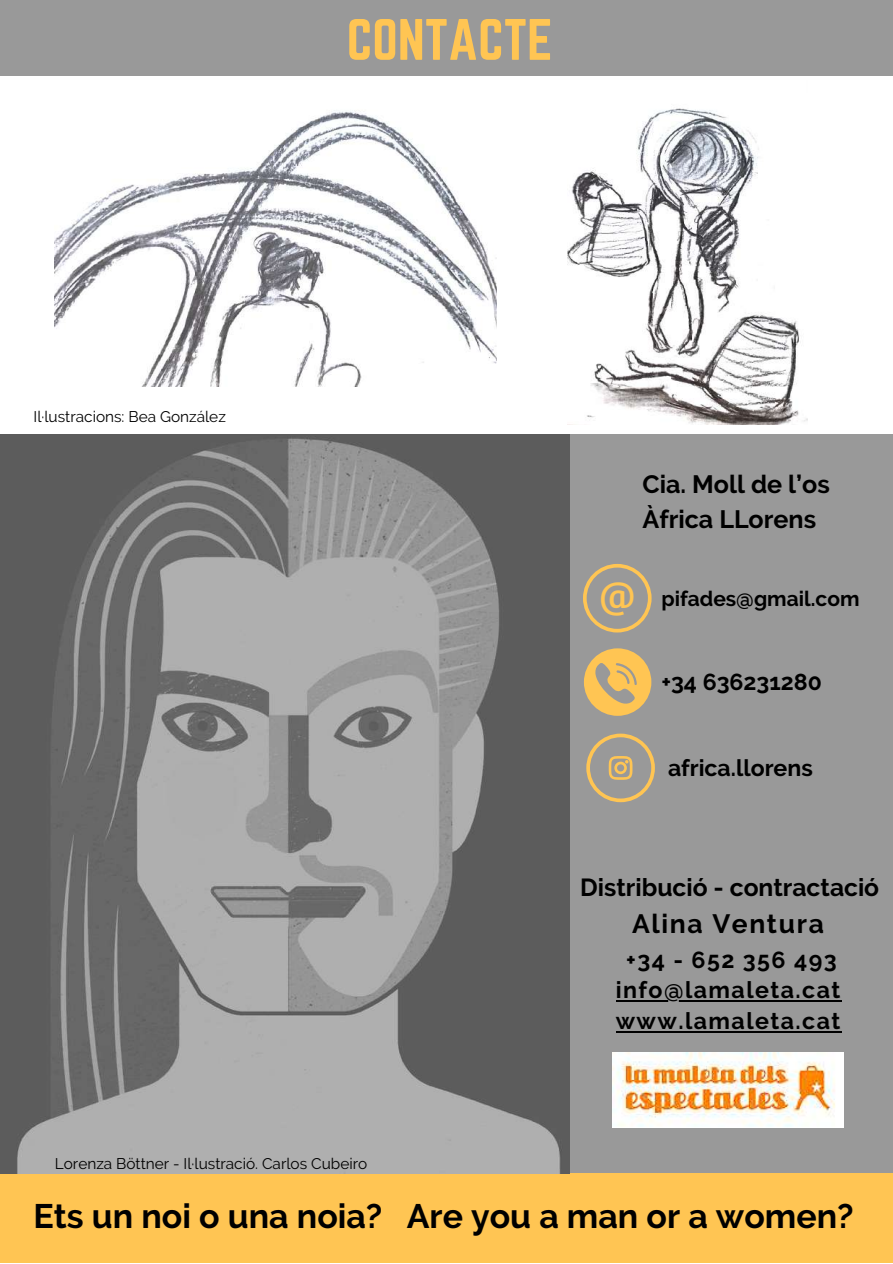
<style>
.page{position:relative;width:893px;height:1264px;background:#fff}
.page>*{position:absolute;margin:0;border:0;box-sizing:border-box;transform-origin:0 0}
.t1{font:51px "Norwester";color:#ffc553}
.t2{font:39.6px "Bree Serif";color:#ffc553}
.t3{font:700 33.9px "Raleway";color:#000}
.t4{font:700 26.4px "Raleway";letter-spacing:.06em;color:#000}
.t5{font:700 25.05px/34.8px "Raleway";color:#000}
.t6{font:700 24.6px "Raleway";color:#000}
.t7{font:700 23.1px/30.9px "Raleway";letter-spacing:.06em;color:#000;text-align:center}
.t8{font:700 23.1px "Raleway";color:#000}
.t9{font:700 21px "Raleway";color:#000}
.t10{font:15.3px "Raleway";color:#000}
</style>
<div class="page">
<div style="left:0;top:0;width:892px;height:1262px;background:#999"></div>
<div style="left:0;top:1173px;width:892px;height:89px;background:#ffc553"></div>
<img style="left:0;top:433px;width:569px;height:740px">
<div style="left:0;top:76px;width:892px;height:357px;background:#fff"></div>
<svg style="left:586px;top:733px;width:69px;height:69px"></svg>
<svg style="left:583px;top:564px;width:68px;height:68px"></svg>
<div style="left:597px;top:578px;width:41px;height:41px;background:#999;border-radius:50%"></div>
<svg style="left:584px;top:648px;width:67px;height:67px"></svg>
<img style="left:55px;top:110px;width:442px;height:276px">
<img style="left:567px;top:108px;width:240px;height:316px">
<img style="left:612px;top:1052px;width:231px;height:75px">
<hr style="left:615px;top:1000px;width:226px;height:2px;background:#000">
<hr style="left:615px;top:1031px;width:226px;height:2px;background:#000">
<h1 class="t1" style="left:347px;top:9px;width:207px">CONTACTE</h1>
<p class="t10" style="left:34px;top:407px;width:194px">Il·lustracions: Bea González</p>
<p class="t10" style="left:55px;top:1154px;width:314px">Lorenza Böttner - Il·lustració. Carlos Cubeiro</p>
<h3 class="t5" style="left:642px;top:466px;width:189px">Cia. Moll de l’os<br>Àfrica LLorens</h3>
<h2 class="t2" style="left:598px;top:565px;width:39px">@</h2>
<h3 class="t9" style="left:661px;top:586px;width:200px">pifades@gmail.com</h3>
<h3 class="t8" style="left:661px;top:668px;width:162px">+34 636231280</h3>
<h3 class="t8" style="left:668px;top:754px;width:146px">africa.llorens</h3>
<h3 class="t6" style="left:580px;top:873px;width:300px">Distribució - contractació</h3>
<h3 class="t4" style="left:632px;top:908px;width:193px">Alina Ventura</h3>
<h3 class="t7" style="left:615px;top:944px;width:226px">+34 - 652 356 493 info@lamaleta.cat www.lamaleta.cat</h3>
<h3 class="t3" style="left:34px;top:1195px;width:821px">Ets un noi o una noia? Are you a man or a women?</h3>
</div>
